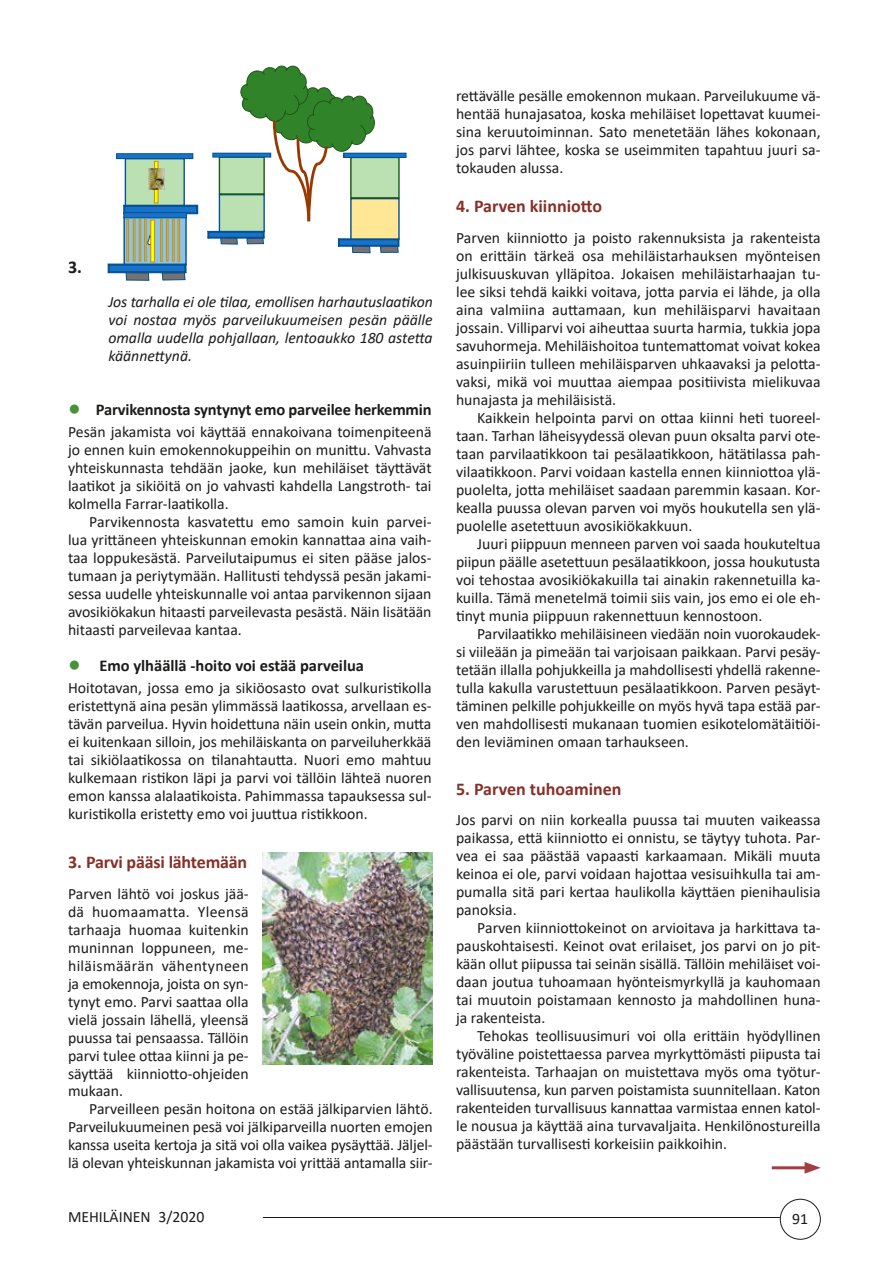
<style>
.page{position:relative;width:893px;height:1263px;background:#fff}
.page>*{position:absolute;margin:0;border:0;box-sizing:border-box;transform-origin:0 0}
.t1{font:700 18px "Calibri";color:#882f27}
.t2{font:700 18px "Calibri";color:#1c1b1a}
.t3{font:700 16.5px "Calibri";letter-spacing:-.01em;color:#1c1b1a}
.t4{font:15.75px/18px "Calibri";color:#1c1b1a;text-align:justify}
.t5{font:italic 15.75px/18px "Calibri";color:#1c1b1a;text-align:justify}
.s1{font-size:21px;color:#499137}
</style>
<div class="page">
<div style="left:780px;top:1199px;width:41px;height:41px;border:1px solid #1c1b1a;border-radius:50%"></div>
<hr style="left:263px;top:1217px;width:517px;height:1px;background:#1c1b1a">
<svg style="left:240px;top:65px;width:136px;height:157px"></svg>
<div style="left:219px;top:195px;width:45px;height:37px;background:#bbe1b3"></div>
<div style="left:219px;top:194px;width:46px;height:38px;border:1px solid #035192"></div>
<div style="left:219px;top:157px;width:45px;height:37px;background:#bbe1b3"></div>
<div style="left:219px;top:156px;width:46px;height:39px;border:1px solid #1e5618"></div>
<div style="left:213px;top:153px;width:58px;height:4px;border:1px solid #035192"></div>
<svg style="left:207px;top:231px;width:58px;height:13px"></svg>
<div style="left:351px;top:199px;width:48px;height:40px;background:#ffe796"></div>
<div style="left:350px;top:198px;width:50px;height:42px;border:1px solid #035192"></div>
<div style="left:351px;top:157px;width:48px;height:41px;background:#bbe1b3"></div>
<div style="left:350px;top:157px;width:50px;height:42px;border:1px solid #1e5618"></div>
<hr style="left:344px;top:153px;width:62px;height:4px;background:#1772c8">
<div style="left:344px;top:153px;width:62px;height:5px;border:1px solid #035192"></div>
<svg style="left:338px;top:238px;width:62px;height:15px"></svg>
<svg style="left:123px;top:205px;width:75px;height:9px"></svg>
<div style="left:125px;top:159px;width:59px;height:46px;background:#bbe1b3"></div>
<div style="left:125px;top:158px;width:60px;height:48px;border:1px solid #035192"></div>
<div style="left:117px;top:154px;width:76px;height:5px;background:#1772c8"></div>
<div style="left:116px;top:153px;width:77px;height:6px;border:1px solid #035192"></div>
<hr style="left:154px;top:161px;width:4px;height:42px;background:#ff0">
<div style="left:154px;top:161px;width:5px;height:42px;border:1px solid #d09100"></div>
<img style="left:149px;top:168px;width:15px;height:22px">
<svg style="left:125px;top:218px;width:60px;height:45px"></svg>
<div style="left:123px;top:216px;width:64px;height:49px;border:1px solid #035192"></div>
<div style="left:124px;top:213px;width:63px;height:5px;background:#1772c8"></div>
<div style="left:124px;top:212px;width:63px;height:6px;border:1px solid #035192"></div>
<svg style="left:107px;top:263px;width:80px;height:18px"></svg>
<svg style="left:147px;top:235px;width:3px;height:10px"></svg>
<hr style="left:151px;top:220px;width:4px;height:42px;background:#ff0">
<div style="left:150px;top:220px;width:5px;height:42px;border:1px solid #d09100"></div>
<div style="left:126px;top:219px;width:3px;height:43px;border:1px solid #d09100"></div>
<div style="left:133px;top:219px;width:3px;height:43px;border:1px solid #d09100"></div>
<div style="left:139px;top:219px;width:2px;height:43px;border:1px solid #d09100"></div>
<div style="left:144px;top:219px;width:3px;height:43px;border:1px solid #d09100"></div>
<div style="left:166px;top:219px;width:3px;height:43px;border:1px solid #d09100"></div>
<div style="left:177px;top:219px;width:3px;height:43px;border:1px solid #d09100"></div>
<div style="left:172px;top:219px;width:3px;height:43px;border:1px solid #d09100"></div>
<div style="left:160px;top:219px;width:3px;height:43px;border:1px solid #d09100"></div>
<img style="left:262px;top:853px;width:171px;height:212px">
<hr style="left:772px;top:1166px;width:38px;height:3px;background:#a23e41">
<svg style="left:805px;top:1162px;width:16px;height:12px"></svg>
<p class="t2" style="left:68px;top:254px;width:15px">3.</p>
<p class="t5" style="left:108px;top:292px;width:326px">Jos tarhalla ei ole tilaa, emollisen harhautuslaatikon voi nostaa myös parveilukuumeisen pesän päälle omalla uudella pohjallaan, lentoaukko 180 astetta käännettynä.</p>
<p class="t3" style="left:68px;top:397px;width:365px"><span class="s1">●</span> Parvikennosta syntynyt emo parveilee herkemmin</p>
<p class="t4" style="left:68px;top:422px;width:365px">Pesän jakamista voi käyttää ennakoivana toimenpiteenä jo ennen kuin emokennokuppeihin on munittu. Vahvasta yhteiskunnasta tehdään jaoke, kun mehiläiset täyttävät laatikot ja sikiöitä on jo vahvasti kahdella Langstroth- tai kolmella Farrar-laatikolla.</p>
<p class="t4" style="left:68px;top:512px;width:365px;text-indent:21px">Parvikennosta kasvatettu emo samoin kuin parvei&shy;lua yrittäneen yhteiskunnan emokin kannattaa aina vaih&shy;taa loppukesästä. Parveilutaipumus ei siten pääse jalos&shy;tumaan ja periytymään. Hallitusti tehdyssä pesän jakami&shy;sessa uudelle yhteiskunnalle voi antaa parvikennon sijaan avosikiökakun hitaasti parveilevasta pesästä. Näin lisätään hitaasti parveilevaa kantaa.</p>
<p class="t3" style="left:68px;top:654px;width:298px"><span class="s1">●</span> Emo ylhäällä -hoito voi estää parveilua</p>
<p class="t4" style="left:68px;top:678px;width:365px">Hoitotavan, jossa emo ja sikiöosasto ovat sulkuristikolla eristettynä aina pesän ylimmässä laatikossa, arvellaan es&shy;tävän parveilua. Hyvin hoidettuna näin usein onkin, mutta ei kuitenkaan silloin, jos mehiläiskanta on parveiluherkkää tai sikiölaatikossa on tilanahtautta. Nuori emo mahtuu kulkemaan ristikon läpi ja parvi voi tällöin lähteä nuoren emon kanssa alalaatikoista. Pahimmassa tapauksessa sul&shy;kuristikolla eristetty emo voi juuttua ristikkoon.</p>
<p class="t1" style="left:68px;top:849px;width:181px">3. Parvi pääsi lähtemään</p>
<p class="t4" style="left:68px;top:884px;width:182px">Parven lähtö voi joskus jää&shy;dä huomaamatta. Yleensä tarhaaja huomaa kuitenkin muninnan loppuneen, me&shy;hiläismäärän vähentyneen ja emokennoja, joista on syn&shy;tynyt emo. Parvi saattaa olla vielä jossain lähellä, yleensä puussa tai pensaassa. Tällöin parvi tulee ottaa kiinni ja pe&shy;säyttää kiinniotto-ohjeiden</p>
<p class="t4" style="left:68px;top:1081px;width:57px">mukaan.</p>
<p class="t4" style="left:89px;top:1099px;width:345px">Parveilleen pesän hoitona on estää jälkiparvien lähtö.</p>
<p class="t4" style="left:68px;top:1117px;width:366px">Parveilukuumeinen pesä voi jälkiparveilla nuorten emojen</p>
<p class="t4" style="left:68px;top:1135px;width:366px">kanssa useita kertoja ja sitä voi olla vaikea pysäyttää. Jäljel-</p>
<p class="t4" style="left:68px;top:1153px;width:366px">lä olevan yhteiskunnan jakamista voi yrittää antamalla siir-</p>
<p class="t4" style="left:456px;top:87px;width:366px">rettävälle pesälle emokennon mukaan. Parveilukuume vä&shy;hentää hunajasatoa, koska mehiläiset lopettavat kuumei&shy;sina keruutoiminnan. Sato menetetään lähes kokonaan, jos parvi lähtee, koska se useimmiten tapahtuu juuri sa&shy;tokauden alussa.</p>
<p class="t1" style="left:456px;top:193px;width:148px">4. Parven kiinniotto</p>
<p class="t4" style="left:456px;top:228px;width:366px">Parven kiinniotto ja poisto rakennuksista ja rakenteista on erittäin tärkeä osa mehiläistarhauksen myönteisen julkisuuskuvan ylläpitoa. Jokaisen mehiläistarhaajan tu&shy;lee siksi tehdä kaikki voitava, jotta parvia ei lähde, ja olla aina valmiina auttamaan, kun mehiläisparvi havaitaan jossain. Villiparvi voi aiheuttaa suurta harmia, tukkia jopa savuhormeja. Mehiläishoitoa tuntemattomat voivat kokea asuinpiiriin tulleen mehiläisparven uhkaavaksi ja pelotta&shy;vaksi, mikä voi muuttaa aiempaa positiivista mielikuvaa hunajasta ja mehiläisistä.</p>
<p class="t4" style="left:456px;top:408px;width:366px;text-indent:21px">Kaikkein helpointa parvi on ottaa kiinni heti tuoreel&shy;taan. Tarhan läheisyydessä olevan puun oksalta parvi ote&shy;taan parvilaatikkoon tai pesälaatikkoon, hätätilassa pah&shy;vilaatikkoon. Parvi voidaan kastella ennen kiinniottoa ylä&shy;puolelta, jotta mehiläiset saadaan paremmin kasaan. Kor&shy;kealla puussa olevan parven voi myös houkutella sen ylä&shy;puolelle asetettuun avosikiökakkuun.</p>
<p class="t4" style="left:456px;top:534px;width:366px;text-indent:21px">Juuri piippuun menneen parven voi saada houkuteltua piipun päälle asetettuun pesälaatikkoon, jossa houkutusta voi tehostaa avosikiökakuilla tai ainakin rakennetuilla ka&shy;kuilla. Tämä menetelmä toimii siis vain, jos emo ei ole eh&shy;tinyt munia piippuun rakennettuun kennostoon.</p>
<p class="t4" style="left:456px;top:624px;width:366px;text-indent:21px">Parvilaatikko mehiläisineen viedään noin vuorokaudek&shy;si viileään ja pimeään tai varjoisaan paikkaan. Parvi pesäy&shy;tetään illalla pohjukkeilla ja mahdollisesti yhdellä rakenne&shy;tulla kakulla varustettuun pesälaatikkoon. Parven pesäyt&shy;täminen pelkille pohjukkeille on myös hyvä tapa estää par&shy;ven mahdollisesti mukanaan tuomien esikotelomätäitiöi&shy;den leviäminen omaan tarhaukseen.</p>
<p class="t1" style="left:456px;top:776px;width:167px">5. Parven tuhoaminen</p>
<p class="t4" style="left:456px;top:811px;width:366px">Jos parvi on niin korkealla puussa tai muuten vaikeassa paikassa, että kiinniotto ei onnistu, se täytyy tuhota. Par&shy;vea ei saa päästää vapaasti karkaamaan. Mikäli muuta keinoa ei ole, parvi voidaan hajottaa vesisuihkulla tai am&shy;pumalla sitä pari kertaa haulikolla käyttäen pienihaulisia panoksia.</p>
<p class="t4" style="left:456px;top:919px;width:366px;text-indent:21px">Parven kiinniottokeinot on arvioitava ja harkittava ta&shy;pauskohtaisesti. Keinot ovat erilaiset, jos parvi on jo pit&shy;kään ollut piipussa tai seinän sisällä. Tällöin mehiläiset voi&shy;daan joutua tuhoamaan hyönteismyrkyllä ja kauhomaan tai muutoin poistamaan kennosto ja mahdollinen huna&shy;ja rakenteista.</p>
<p class="t4" style="left:456px;top:1027px;width:366px;text-indent:21px">Tehokas teollisuusimuri voi olla erittäin hyödyllinen työväline poistettaessa parvea myrkyttömästi piipusta tai rakenteista. Tarhaajan on muistettava myös oma työtur&shy;vallisuutensa, kun parven poistamista suunnitellaan. Katon rakenteiden turvallisuus kannattaa varmistaa ennen katol&shy;le nousua ja käyttää aina turvavaljaita. Henkilönostureilla päästään turvallisesti korkeisiin paikkoihin.</p>
<p class="t4" style="left:68px;top:1207px;width:138px">MEHILÄINEN 3/2020</p>
<p class="t4" style="left:792px;top:1209px;width:17px">91</p>
</div>
